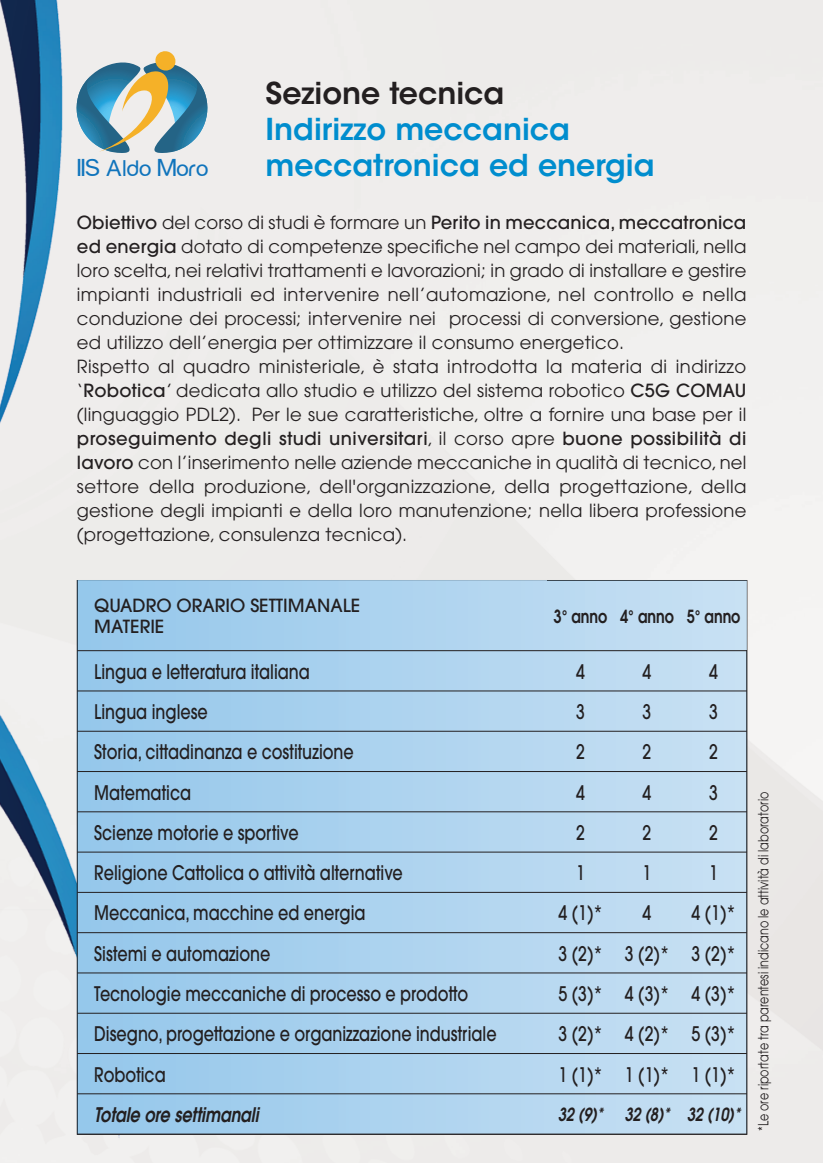
<style>
.page{position:relative;width:823px;height:1163px;background:#fff}
.page>*{position:absolute;margin:0;border:0;box-sizing:border-box;transform-origin:0 0}
.t1{font:600 30px/36px "ITC Avant Garde Std";color:#008dce}
.t2{font:600 30px "ITC Avant Garde Std";color:#231f20}
.t3{font:23.2px "yorkville";color:#1074bc}
.t4{font:500 20px "Avant Garde";color:#231f20;scale:.8 1}
.t5{font:italic 600 20px "Avant Garde";color:#231f20;scale:.8 1}
.t6{font:18px/24px "Avant Garde";letter-spacing:.015em;color:#231f20}
.t7{font:500 18px/21.6px "Avant Garde";color:#231f20}
.t8{font:italic 600 18px "Avant Garde";color:#231f20;scale:.8 1}
.t9{font:600 18px "Avant Garde";color:#231f20;scale:.8 1}
.t10{font:14px "Avant Garde";color:#231f20;scale:.8 1}
.s1{font-weight:500}
</style>
<div class="page">
<div style="left:0;top:0;width:822px;height:1163px;background:#efedec"></div>
<svg style="left:77px;top:51px;width:131px;height:105px;background:#97b2b4"></svg>
<img style="left:78px;top:581px;width:669px;height:553px">
<img style="left:77px;top:580px;width:470px;height:1px">
<img style="left:77px;top:581px;width:1px;height:69px">
<img style="left:547px;top:580px;width:66px;height:1px">
<img style="left:547px;top:581px;width:199px;height:1px">
<img style="left:613px;top:580px;width:67px;height:1px">
<img style="left:746px;top:580px;width:1px;height:70px">
<img style="left:680px;top:580px;width:66px;height:1px">
<img style="left:77px;top:651px;width:1px;height:40px">
<img style="left:746px;top:651px;width:1px;height:40px">
<img style="left:77px;top:691px;width:1px;height:40px">
<img style="left:746px;top:691px;width:1px;height:40px">
<img style="left:77px;top:731px;width:1px;height:40px">
<img style="left:746px;top:731px;width:1px;height:40px">
<img style="left:77px;top:772px;width:1px;height:40px">
<img style="left:746px;top:772px;width:1px;height:40px">
<img style="left:77px;top:812px;width:1px;height:40px">
<img style="left:746px;top:812px;width:1px;height:40px">
<img style="left:77px;top:852px;width:1px;height:40px">
<img style="left:746px;top:852px;width:1px;height:40px">
<img style="left:77px;top:892px;width:1px;height:40px">
<img style="left:746px;top:892px;width:1px;height:40px">
<img style="left:77px;top:933px;width:1px;height:40px">
<img style="left:746px;top:933px;width:1px;height:40px">
<img style="left:77px;top:973px;width:1px;height:40px">
<img style="left:746px;top:973px;width:1px;height:40px">
<img style="left:77px;top:1013px;width:1px;height:40px">
<img style="left:746px;top:1013px;width:1px;height:40px">
<img style="left:77px;top:1054px;width:1px;height:39px">
<img style="left:746px;top:1054px;width:1px;height:39px">
<img style="left:77px;top:1094px;width:1px;height:40px">
<img style="left:746px;top:1094px;width:1px;height:40px">
<hr style="left:77px;top:650px;width:669px;height:1px;background:#231f20">
<hr style="left:77px;top:691px;width:669px;height:1px;background:#231f20">
<hr style="left:77px;top:731px;width:669px;height:1px;background:#231f20">
<hr style="left:77px;top:771px;width:669px;height:1px;background:#231f20">
<hr style="left:77px;top:811px;width:669px;height:1px;background:#231f20">
<hr style="left:77px;top:852px;width:669px;height:1px;background:#231f20">
<hr style="left:77px;top:892px;width:669px;height:1px;background:#231f20">
<hr style="left:77px;top:932px;width:669px;height:1px;background:#231f20">
<hr style="left:77px;top:972px;width:669px;height:1px;background:#231f20">
<hr style="left:77px;top:1013px;width:669px;height:1px;background:#231f20">
<hr style="left:77px;top:1053px;width:669px;height:1px;background:#231f20">
<hr style="left:77px;top:1093px;width:669px;height:1px;background:#231f20">
<hr style="left:77px;top:1134px;width:669px;height:1px;background:#231f20">
<h1 class="t2" style="left:265px;top:82px;width:240px">Sezione tecnica</h1>
<h1 class="t1" style="left:265px;top:114px;width:390px">Indirizzo meccanica meccatronica ed energia</h1>
<p class="t6" style="left:77px;top:212px;width:670px"><span class="s1">Obiettivo</span> del corso di studi è formare un <span class="s1">Perito in meccanica, meccatronica ed energia</span> dotato di competenze specifiche nel campo dei materiali,nella loro scelta,nei relativi trattamenti e lavorazioni; in grado di installare e gestire impianti industriali ed intervenire nell’automazione, nel controllo e nella conduzione dei processi; intervenire nei processi di conversione, gestione ed utilizzo dell’energia per ottimizzare il consumo energetico.<br>Rispetto al quadro ministeriale, è stata introdotta la materia di indirizzo ‘<span class="s1">Robotica</span>’ dedicata allo studio e utilizzo del sistema robotico <span class="s1">C5G COMAU </span>(linguaggio PDL2). Per le sue caratteristiche, oltre a fornire una base per il <span class="s1">proseguimento degli studi universitari</span>, il corso apre <span class="s1">buone possibilità di lavoro</span> con l’inserimento nelle aziende meccaniche in qualità di tecnico,nel settore della produzione, dell'organizzazione, della progettazione, della gestione degli impianti e della loro manutenzione; nella libera professione (progettazione, consulenza tecnica).</p>
<p class="t3" style="left:77px;top:157px;width:133px">IIS Aldo Moro</p>
<p class="t7" style="left:94px;top:596px;width:267px">QUADRO ORARIO SETTIMANALE<br>MATERIE</p>
<p class="t9" style="left:553px;top:610px;width:235px">3° anno 4° anno 5° anno</p>
<p class="t4" style="left:94px;top:664px;width:271px">Lingua e letteratura italiana</p>
<p class="t4" style="left:576px;top:664px;width:13px">4</p>
<p class="t4" style="left:642px;top:664px;width:13px">4</p>
<p class="t4" style="left:709px;top:664px;width:13px">4</p>
<p class="t4" style="left:94px;top:704px;width:143px">Lingua inglese</p>
<p class="t4" style="left:576px;top:704px;width:13px">3</p>
<p class="t4" style="left:642px;top:704px;width:13px">3</p>
<p class="t4" style="left:709px;top:704px;width:13px">3</p>
<p class="t4" style="left:94px;top:744px;width:326px">Storia, cittadinanza e costituzione</p>
<p class="t4" style="left:576px;top:744px;width:13px">2</p>
<p class="t4" style="left:642px;top:744px;width:13px">2</p>
<p class="t4" style="left:709px;top:744px;width:13px">2</p>
<p class="t4" style="left:94px;top:785px;width:122px">Matematica</p>
<p class="t4" style="left:576px;top:785px;width:13px">4</p>
<p class="t4" style="left:642px;top:785px;width:13px">4</p>
<p class="t4" style="left:709px;top:785px;width:13px">3</p>
<p class="t4" style="left:94px;top:825px;width:257px">Scienze motorie e sportive</p>
<p class="t4" style="left:576px;top:825px;width:13px">2</p>
<p class="t4" style="left:642px;top:825px;width:13px">2</p>
<p class="t4" style="left:709px;top:825px;width:13px">2</p>
<p class="t4" style="left:94px;top:865px;width:387px">Religione Cattolica o attività alternative</p>
<p class="t4" style="left:576px;top:865px;width:13px">1</p>
<p class="t4" style="left:642px;top:865px;width:13px">1</p>
<p class="t4" style="left:709px;top:865px;width:13px">1</p>
<p class="t4" style="left:94px;top:905px;width:341px">Meccanica, macchine ed energia</p>
<p class="t4" style="left:558px;top:905px;width:57px">4 (1)*</p>
<p class="t4" style="left:642px;top:905px;width:13px">4</p>
<p class="t4" style="left:691px;top:905px;width:57px">4 (1)*</p>
<p class="t4" style="left:94px;top:946px;width:222px">Sistemi e automazione</p>
<p class="t4" style="left:558px;top:946px;width:223px">3 (2)* 3 (2)* 3 (2)*</p>
<p class="t4" style="left:94px;top:986px;width:469px">Tecnologie meccaniche di processo e prodotto</p>
<p class="t4" style="left:558px;top:986px;width:223px">5 (3)* 4 (3)* 4 (3)*</p>
<p class="t4" style="left:94px;top:1026px;width:504px">Disegno, progettazione e organizzazione industriale</p>
<p class="t4" style="left:558px;top:1026px;width:223px">3 (2)* 4 (2)* 5 (3)*</p>
<p class="t4" style="left:94px;top:1067px;width:91px">Robotica</p>
<p class="t4" style="left:558px;top:1067px;width:223px">1 (1)* 1 (1)* 1 (1)*</p>
<p class="t5" style="left:94px;top:1107px;width:211px">Totale ore settimanali</p>
<p class="t8" style="left:557px;top:1108px;width:233px">32 (9)* 32 (8)* 32 (10)*</p>
<p class="t10" style="left:758px;top:1131px;width:426px;rotate:-90deg">*Le ore riportate tra parentesi indicano le attività di laboratorio</p>
</div>
